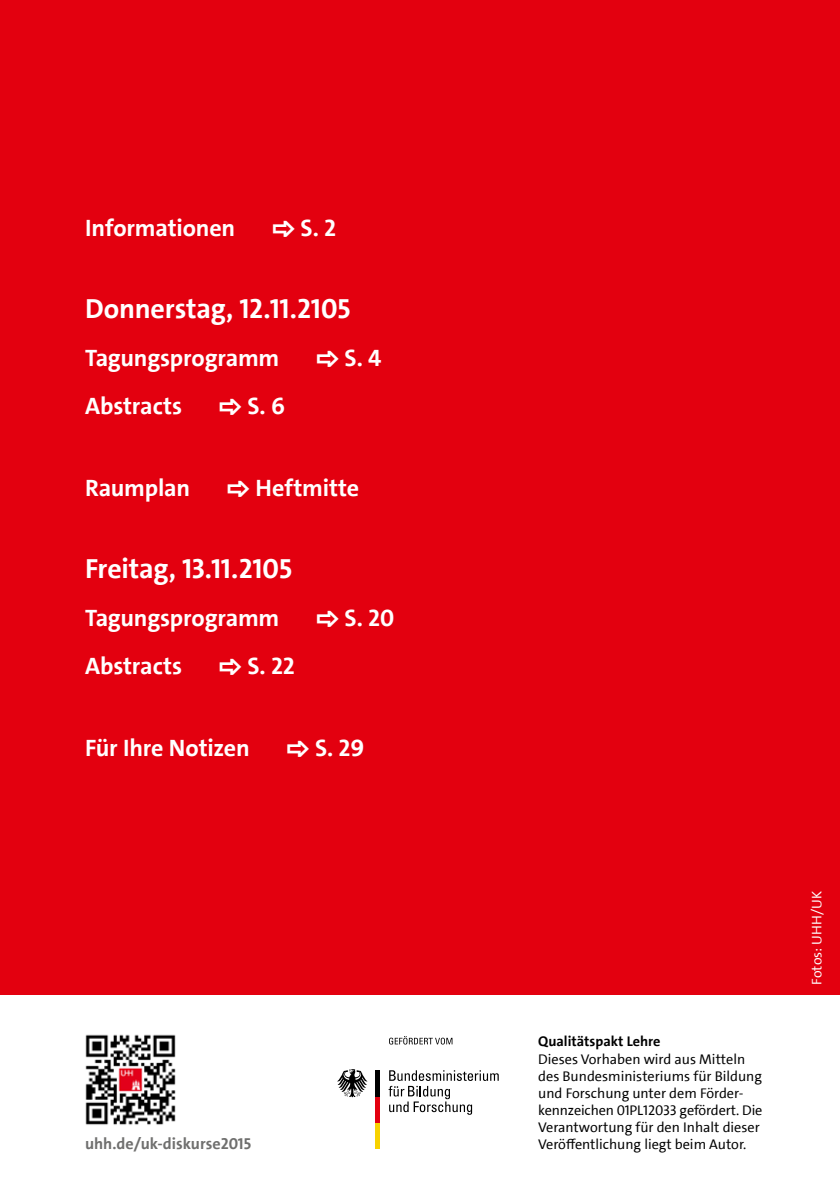
<style>
.page{position:relative;width:840px;height:1191px;background:#fff}
.page>*{position:absolute;margin:0;border:0;box-sizing:border-box;transform-origin:0 0}
.t1{font:700 28px "The Sans UHH";letter-spacing:-.005em;color:#fff}
.t2{font:700 24px "The Sans UHH";letter-spacing:-.01em;color:#fff}
.t3{font:700 16px "The Sans UHH";color:#6f6f6e}
.t4{font:14.2px/17px "The Sans UHH";color:#000}
.t5{font:700 14.2px "The Sans UHH";color:#000}
.t6{font:14px "The Sans UHH";color:#fff}
</style>
<div class="page">
<div style="left:0;top:0;width:839px;height:994px;background:#e3000f"></div>
<img style="left:85px;top:1034px;width:91px;height:91px">
<svg style="left:388px;top:1070px;width:110px;height:44px"></svg>
<div style="left:375px;top:1122px;width:5px;height:26px;background:#f8d200"></div>
<div style="left:375px;top:1096px;width:5px;height:26px;background:#e3000f"></div>
<div style="left:375px;top:1070px;width:5px;height:26px;background:#000"></div>
<svg style="left:337px;top:1069px;width:30px;height:28px"></svg>
<svg style="left:389px;top:1036px;width:63px;height:8px"></svg>
<h2 class="t2" style="left:85px;top:212px;width:152px">Informationen</h2>
<h2 class="t2" style="left:271px;top:212px;width:66px">⇨ S. 2</h2>
<h1 class="t1" style="left:85px;top:291px;width:267px">Donnerstag, 12.11.2105</h1>
<h2 class="t2" style="left:85px;top:342px;width:195px">Tagungsprogramm</h2>
<h2 class="t2" style="left:315px;top:342px;width:68px">⇨ S. 4</h2>
<h2 class="t2" style="left:85px;top:390px;width:98px">Abstracts</h2>
<h2 class="t2" style="left:218px;top:390px;width:68px">⇨ S. 6</h2>
<h2 class="t2" style="left:85px;top:472px;width:106px">Raumplan</h2>
<h2 class="t2" style="left:226px;top:472px;width:134px">⇨ Heftmitte</h2>
<h1 class="t1" style="left:85px;top:551px;width:208px">Freitag, 13.11.2105</h1>
<h2 class="t2" style="left:85px;top:602px;width:195px">Tagungsprogramm</h2>
<h2 class="t2" style="left:315px;top:602px;width:80px">⇨ S. 20</h2>
<h2 class="t2" style="left:85px;top:650px;width:98px">Abstracts</h2>
<h2 class="t2" style="left:218px;top:650px;width:78px">⇨ S. 22</h2>
<h2 class="t2" style="left:85px;top:732px;width:166px">Für Ihre Notizen</h2>
<h2 class="t2" style="left:286px;top:732px;width:80px">⇨S.29</h2>
<p class="t3" style="left:85px;top:1132px;width:167px">uhh.de/uk-diskurse2015</p>
<p class="t5" style="left:538px;top:1032px;width:123px">Qualitätspakt Lehre</p>
<p class="t4" style="left:538px;top:1050px;width:226px">Dieses Vorhaben wird aus Mitteln des Bundesministeriums für Bildung und Forschung unter dem Förder&shy;kennzeichen 01PL12033 gefördert. Die Verantwortung für den Inhalt dieser Veröffentlichung liegt beim Autor.</p>
<p class="t6" style="left:807px;top:984px;width:95px;rotate:-90deg">Fotos: UHH/UK</p>
</div>
